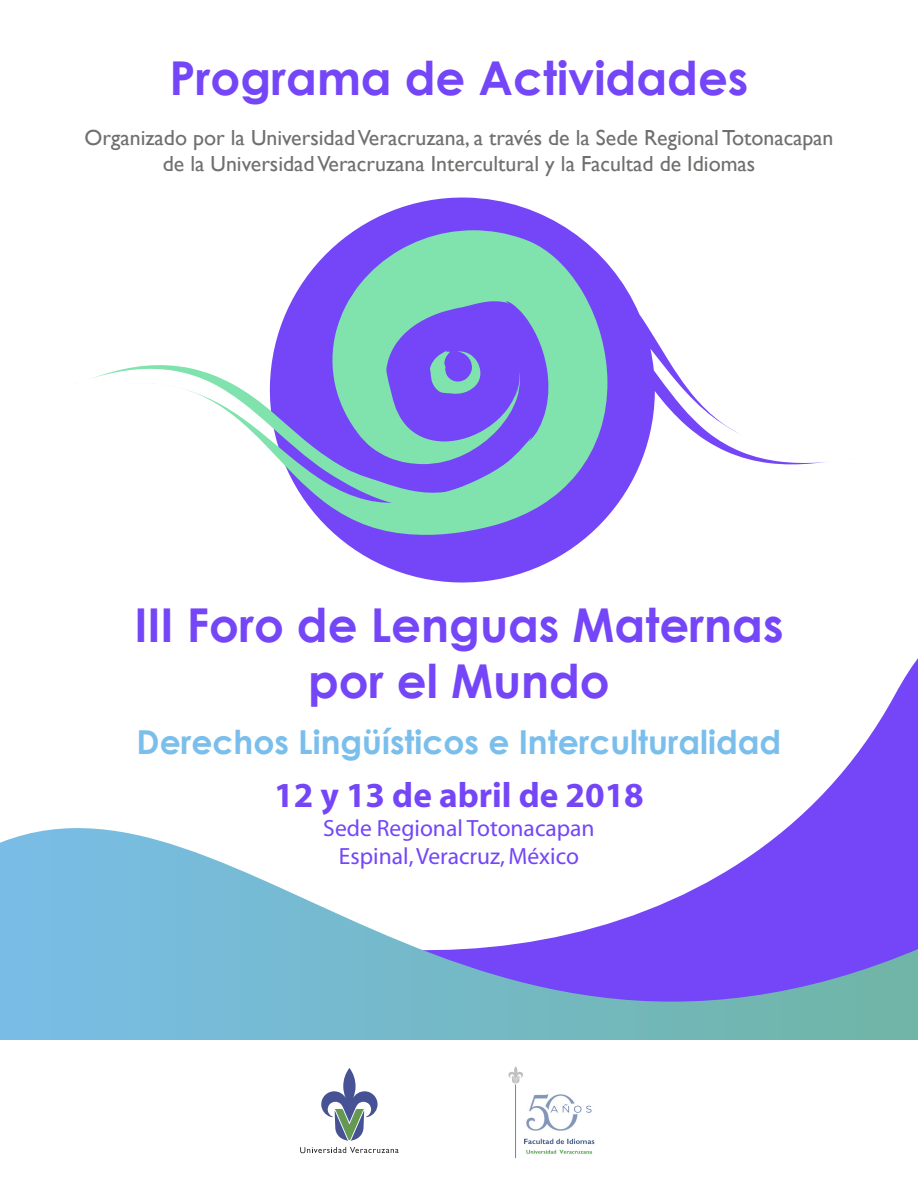
<style>
.page{position:relative;width:918px;height:1188px;background:#fff}
.page>*{position:absolute;margin:0;border:0;box-sizing:border-box;transform-origin:0 0}
.t1{font:700 46.65px/56.1px "Century Gothic";color:#7446f7;text-align:center}
.t2{font:700 35.25px "Myriad";color:#7446f7}
.t3{font:700 33px "Century Gothic";color:#7abeec}
.t4{font:23.55px/28.2px "Myriad";color:#7446f7;text-align:center}
.t5{font:21.9px/26.2px "Gill Sans";color:#6f6f6e;text-align:center}
</style>
<div class="page">
<svg style="left:787px;top:679px;width:131px;height:149px"></svg>
<svg style="left:0;top:828px;width:918px;height:212px"></svg>
<svg style="left:336px;top:197px;width:489px;height:386px"></svg>
<svg style="left:271px;top:230px;width:336px;height:305px;background:#87a6d2"></svg>
<svg style="left:75px;top:364px;width:464px;height:145px"></svg>
<svg style="left:430px;top:350px;width:51px;height:44px;background:#7991d2"></svg>
<svg style="left:321px;top:1068px;width:57px;height:73px"></svg>
<svg style="left:300px;top:1147px;width:99px;height:6px"></svg>
<img style="left:508px;top:1066px;width:87px;height:93px">
<h1 class="t1" style="left:169px;top:49px;width:581px">Programa de Actividades</h1>
<p class="t5" style="left:85px;top:124px;width:750px">Organizado por la Universidad Veracruzana, a través de la Sede Regional Totonacapan de la Universidad Veracruzana Intercultural y la Facultad de Idiomas</p>
<h1 class="t1" style="left:134px;top:596px;width:651px">III Foro de Lenguas Maternas por el Mundo</h1>
<h3 class="t3" style="left:137px;top:721px;width:646px">Derechos Lingüísticos e Interculturalidad</h3>
<h2 class="t2" style="left:274px;top:777px;width:371px">12 y 13 de abril de 2018</h2>
<p class="t4" style="left:323px;top:815px;width:273px">Sede Regional Totonacapan<br>Espinal, Veracruz, México</p>
</div>
